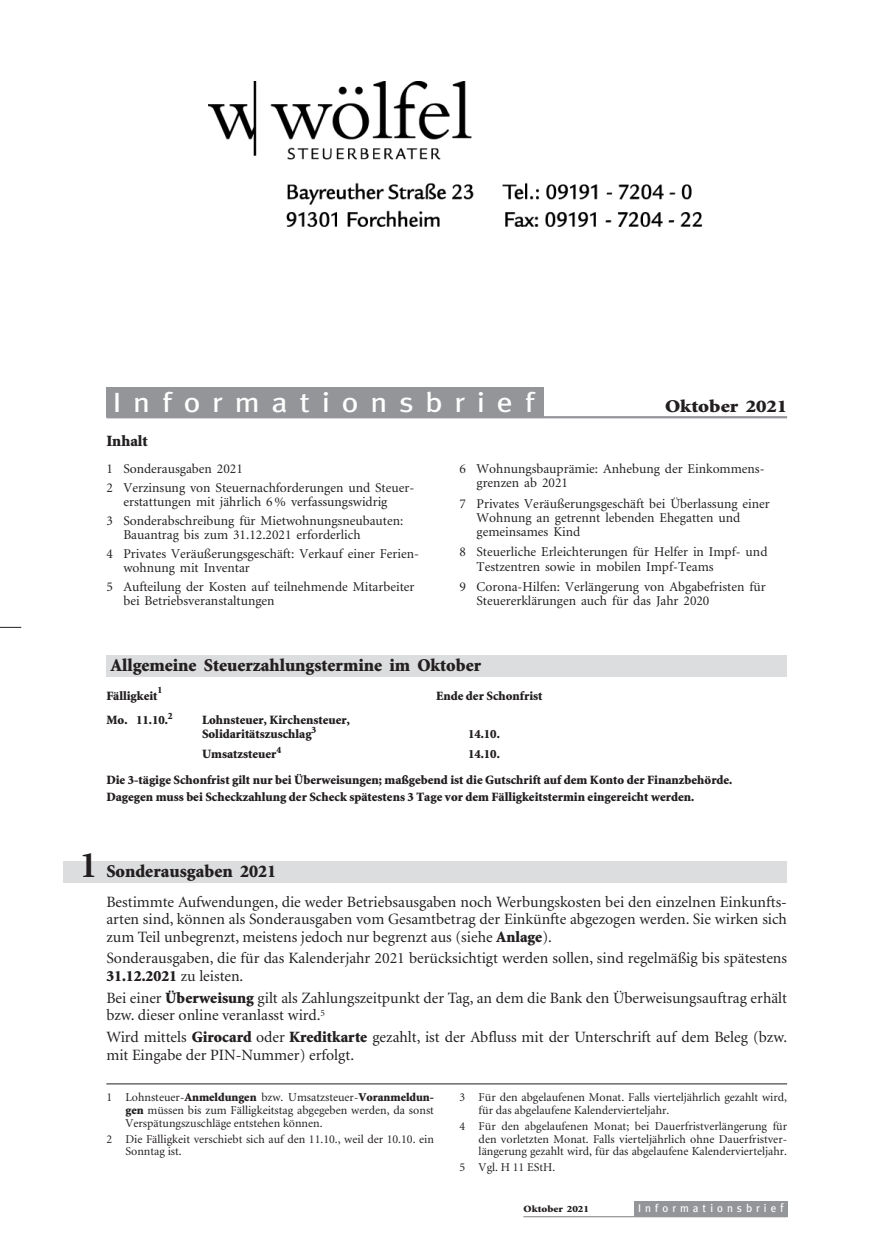
<style>
.page{position:relative;width:885px;height:1259px;background:#fff}
.page>*{position:absolute;margin:0;border:0;box-sizing:border-box;transform-origin:0 0}
.t1{font:27.75px "Meta";letter-spacing:.375em;color:#fff;scale:1.15 1}
.t2{font:900 18px "Minion";color:#231f20}
.t3{font:900 18px "Minion";color:#231f20;scale:1.15 1}
.t4{font:15.75px/17.4px "Minion";color:#231f20}
.t5{font:900 15.75px "Minion";color:#231f20}
.t6{font:13.5px/14.2px "Minion";color:#231f20}
.t7{font:900 12.75px/13.5px "Minion";color:#231f20}
.t8{font:12px/12.8px "Minion";color:#231f20;text-align:justify}
.t9{font:11.25px "Meta";letter-spacing:.36em;color:#fff}
.t10{font:900 9.75px "Minion";color:#231f20}
.t11{font:900 9.6px "Minion";color:#231f20;scale:1.15 1}
.s1{font-weight:700;font-size:37.5px}
.s2{font-weight:900}
.s3{font-size:12px}
</style>
<div class="page">
<img style="left:208px;top:82px;width:493px;height:144px">
<div style="left:634px;top:1200px;width:153px;height:16px;background:#939598"></div>
<hr style="left:523px;top:1216px;width:264px;height:1px;background:#939598">
<hr style="left:106px;top:1083px;width:681px;height:1px;background:#231f20">
<div style="left:64px;top:861px;width:723px;height:21px;background:#dcddde"></div>
<div style="left:106px;top:387px;width:437px;height:30px;background:#939598"></div>
<hr style="left:106px;top:416px;width:681px;height:2px;background:#939598">
<svg style="left:0;top:627px;width:21px;height:1px"></svg>
<div style="left:106px;top:655px;width:681px;height:21px;background:#dcddde"></div>
<h1 class="t1" style="left:113px;top:386px;width:368px">Informationsbrief</h1>
<h2 class="t3" style="left:665px;top:399px;width:108px">Oktober 2021</h2>
<p class="t5" style="left:106px;top:435px;width:43px">Inhalt</p>
<p class="t6" style="left:106px;top:460px;width:309px;line-height:18.8px">1 Sonderausgaben 2021<br>2 Verzinsung von Steuernachforderungen und Steuer-</p>
<p class="t6" style="left:106px;top:493px;width:298px;line-height:18.8px;text-align:center">erstattungen mit jährlich 6 % verfassungswidrig<br>3 Sonderabschreibung für Mietwohnungsneubauten:</p>
<p class="t6" style="left:106px;top:526px;width:314px;line-height:18.8px;text-indent:17px">Bauantrag bis zum 31.12.2021 erforderlich<br>4 Privates Veräußerungsgeschäft: Verkauf einer Ferien-</p>
<p class="t6" style="left:106px;top:559px;width:309px;line-height:18.8px;text-indent:17px">wohnung mit Inventar<br>5 Aufteilung der Kosten auf teilnehmende Mitarbeiter</p>
<p class="t6" style="left:123px;top:595px;width:153px">bei Betriebsveranstaltungen</p>
<p class="t6" style="left:476px;top:463px;width:289px;text-indent:-17px">6 Wohnungsbauprämie: Anhebung der Einkommens&shy;grenzen ab 2021</p>
<p class="t6" style="left:476px;top:497px;width:295px;text-indent:-17px">7 Privates Veräußerungsgeschäft bei Überlassung einer<br>Wohnung an getrennt lebenden Ehegatten und gemeinsames Kind</p>
<p class="t6" style="left:476px;top:546px;width:292px;text-indent:-17px">8 Steuerliche Erleichterungen für Helfer in Impf- und<br>Testzentren sowie in mobilen Impf-Teams</p>
<p class="t6" style="left:476px;top:580px;width:290px;text-indent:-17px">9 Corona-Hilfen: Verlängerung von Abgabefristen für<br>Steuererklärungen auch für das Jahr 2020</p>
<h2 class="t2" style="left:111px;top:658px;width:372px">Allgemeine Steuerzahlungstermine im Oktober</h2>
<p class="t7" style="left:106px;top:690px;width:53px">Fälligkeit</p>
<p class="t10" style="left:157px;top:686px;width:6px">1</p>
<p class="t7" style="left:436px;top:690px;width:108px">Ende der Schonfrist</p>
<p class="t7" style="left:106px;top:714px;width:68px">Mo. 11.10.<sup>2</sup></p>
<p class="t7" style="left:202px;top:714px;width:149px">Lohnsteuer, Kirchensteuer,<br>Solidaritätszuschlag<sup>3</sup></p>
<p class="t7" style="left:468px;top:728px;width:33px">14.10.</p>
<p class="t7" style="left:202px;top:748px;width:81px">Umsatzsteuer<sup>4</sup></p>
<p class="t7" style="left:106px;top:741px;width:627px;line-height:26.2px;text-indent:361px">14.10.<br>Die 3-tägige Schonfrist gilt nur bei Überweisungen; maßgebend ist die Gutschrift auf dem Konto der Finanzbehörde.</p>
<p class="t7" style="left:106px;top:791px;width:589px">Dagegen muss bei Scheckzahlung der Scheck spätestens 3 Tage vor dem Fälligkeitstermin eingereicht werden.</p>
<h2 class="t2" style="left:79px;top:864px;width:198px"><span class="s1">1</span> Sonderausgaben 2021</h2>
<p class="t4" style="left:106px;top:894px;width:682px;text-align:justify">Bestimmte Aufwendungen, die weder Betriebsausgaben noch Werbungskosten bei den einzelnen Einkunfts&shy;arten sind, können als Sonderausgaben vom Gesamtbetrag der Einkünfte abgezogen werden. Sie wirken sich zum Teil unbegrenzt, meistens jedoch nur begrenzt aus (siehe <span class="s2">Anlage</span>).</p>
<p class="t4" style="left:106px;top:951px;width:682px">Sonderausgaben, die für das Kalenderjahr 2021 berücksichtigt werden sollen, sind regelmäßig bis spätestens<br><span class="s2">31.12.2021</span> zu leisten.</p>
<p class="t4" style="left:106px;top:990px;width:682px">Bei einer <span class="s2">Überweisung</span> gilt als Zahlungszeitpunkt der Tag, an dem die Bank den Überweisungsauftrag erhält bzw. dieser online veranlasst wird.<sup>5</sup></p>
<p class="t4" style="left:106px;top:1029px;width:682px">Wird mittels <span class="s2">Girocard</span> oder <span class="s2">Kreditkarte</span> gezahlt, ist der Abfluss mit der Unterschrift auf dem Beleg (bzw. mit Eingabe der PIN-Nummer) erfolgt.</p>
<p class="t8" style="left:125px;top:1092px;width:310px;text-indent:-19px">1 Lohnsteuer-<span class="s2">Anmeldungen</span> bzw. Umsatzsteuer-<span class="s2">Voranmeldun&shy;gen</span> müssen bis zum Fälligkeitstag abgegeben werden, da sonst Verspätungszuschläge entstehen können.</p>
<p class="t8" style="left:125px;top:1133px;width:310px;text-indent:-19px">2 Die Fälligkeit verschiebt sich auf den 11.10., weil der 10.10. ein<br>Sonntag ist.</p>
<p class="t8" style="left:478px;top:1091px;width:310px;text-indent:-19px">3 Für den abgelaufenen Monat. Falls vierteljährlich gezahlt wird, für das abgelaufene Kalendervierteljahr.</p>
<p class="t8" style="left:478px;top:1120px;width:310px;text-indent:-19px">4 Für den abgelaufenen Monat; bei Dauerfristverlängerung für den vorletzten Monat. Falls vierteljährlich ohne Dauerfristver&shy;längerung gezahlt wird, für das abgelaufene Kalendervierteljahr.</p>
<p class="t8" style="left:459px;top:1162px;width:97px">5 Vgl. H 11 EStH.</p>
<p class="t11" style="left:523px;top:1205px;width:58px">Oktober 2021</p>
<p class="t9" style="left:638px;top:1201px;width:147px">Informationsbrie<span class="s3">f</span></p>
</div>
